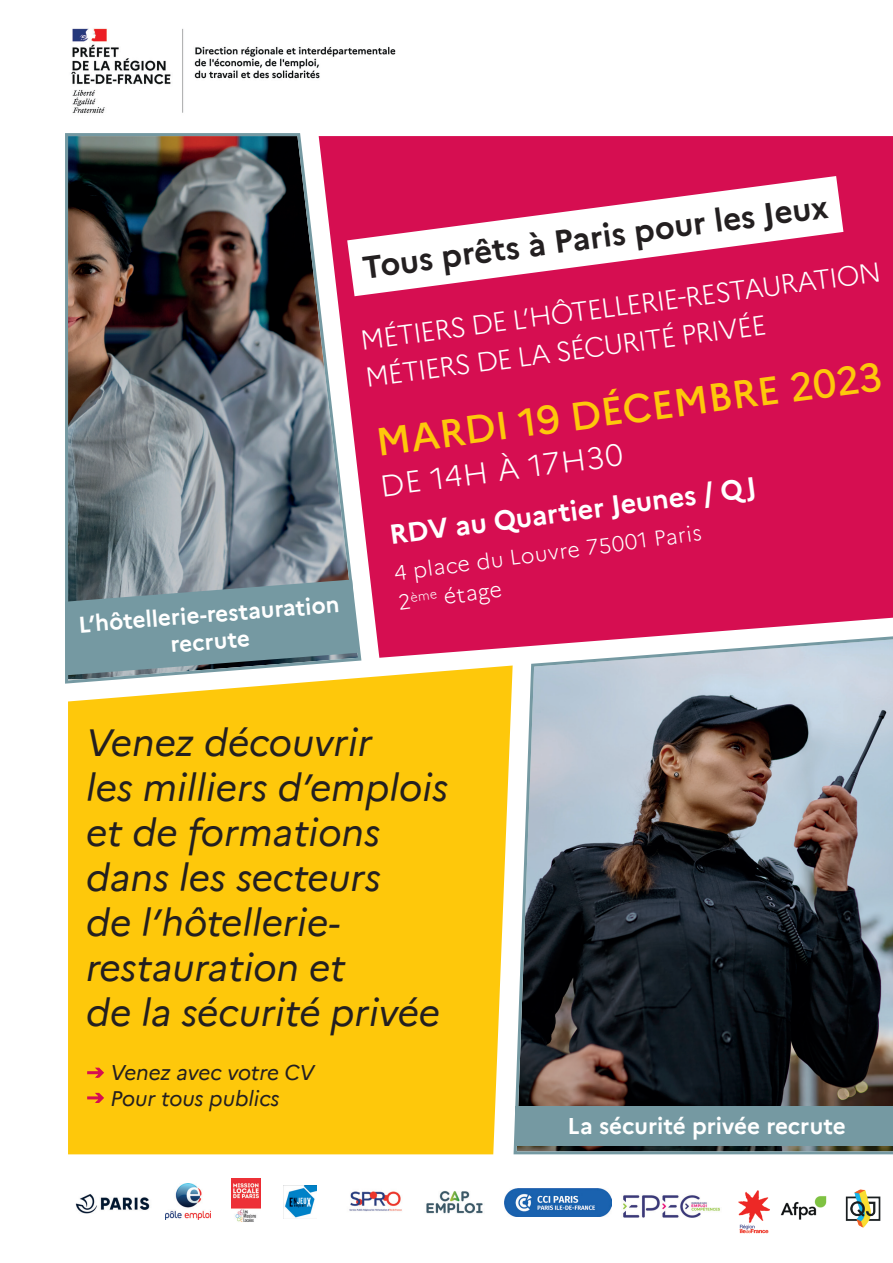
<style>
.page{position:relative;width:893px;height:1263px;background:#fff}
.page>*{position:absolute;margin:0;border:0;box-sizing:border-box;transform-origin:0 0}
.t1{font:500 39px "Marianne";color:#fec80b}
.t2{font:italic 37.5px/45px "Marianne";color:#231f20}
.t3{font:700 31.5px "Marianne";color:#231f20}
.t4{font:300 30px "Marianne";color:#fff}
.t5{font:300 27px/37px "Marianne";color:#fff}
.t6{font:700 27px "Marianne";color:#fff}
.t7{font:700 22.5px/27px "Marianne";color:#fff;text-align:center}
.t8{font:300 21px/29.1px "Marianne";color:#fff}
.t9{font:italic 21px/25.2px "Marianne";color:#231f20}
</style>
<div class="page">
<img style="left:71px;top:28px;width:325px;height:86px">
<img style="left:65px;top:133px;width:297px;height:551px">
<svg style="left:319px;top:136px;width:193px;height:522px;fill:#d60e51"></svg>
<div style="left:68px;top:665px;width:444px;height:489px;background:#fec80b"></div>
<svg style="left:512px;top:136px;width:381px;height:1081px"></svg>
<svg style="left:347px;top:176px;width:496px;height:120px;fill:#d60e51"></svg>
<svg style="left:65px;top:579px;width:293px;height:96px"></svg>
<div style="left:515px;top:1106px;width:378px;height:40px;background:#7599a2"></div>
<img style="left:622px;top:1191px;width:100px;height:27px">
<img style="left:231px;top:1179px;width:30px;height:43px">
<img style="left:165px;top:1183px;width:46px;height:36px">
<img style="left:426px;top:1191px;width:57px;height:23px">
<img style="left:283px;top:1185px;width:34px;height:34px">
<img style="left:75px;top:1194px;width:75px;height:20px">
<img style="left:349px;top:1191px;width:53px;height:21px">
<img style="left:505px;top:1188px;width:106px;height:28px">
<img style="left:734px;top:1186px;width:40px;height:48px">
<img style="left:778px;top:1183px;width:50px;height:37px">
<img style="left:838px;top:1183px;width:50px;height:45px">
<svg style="left:88px;top:1068px;width:15px;height:9px"></svg>
<svg style="left:88px;top:1093px;width:15px;height:9px"></svg>
<p class="t7" style="left:77px;top:610px;width:263px;rotate:-5deg">L’hôtellerie-restauration recrute</p>
<p class="t3" style="left:360px;top:241px;width:471px;rotate:-7deg">Tous prêts à Paris pour les Jeux</p>
<p class="t5" style="left:358px;top:322px;width:526px;rotate:-8deg">MÉTIERS DE L’HÔTELLERIE-RESTAURATION<br>MÉTIERS DE LA SÉCURITÉ PRIVÉE</p>
<p class="t1" style="left:372px;top:415px;width:511px;rotate:-8deg">MARDI 19 DÉCEMBRE 2023</p>
<p class="t6" style="left:387px;top:516px;width:371px;rotate:-8deg">RDV au Quartier Jeunes / Q J</p>
<p class="t4" style="left:378px;top:462px;width:246px;rotate:-7deg">DE 14H À 17H30</p>
<p class="t8" style="left:392px;top:558px;width:312px;rotate:-8deg">4 place du Louvre 75001 Paris<br>2<sup>ème</sup> étage</p>
<p class="t2" style="left:86px;top:716px;width:363px">Venez découvrir<br>les milliers d’emplois et de formations dans les secteurs<br>de l’hôtellerie&shy;restauration et<br>de la sécurité privée</p>
<p class="t9" style="left:111px;top:1058px;width:205px">Venez avec votre CV<br>Pour tous publics</p>
<p class="t7" style="left:567px;top:1111px;width:280px">La sécurité privée recrute</p>
</div>
